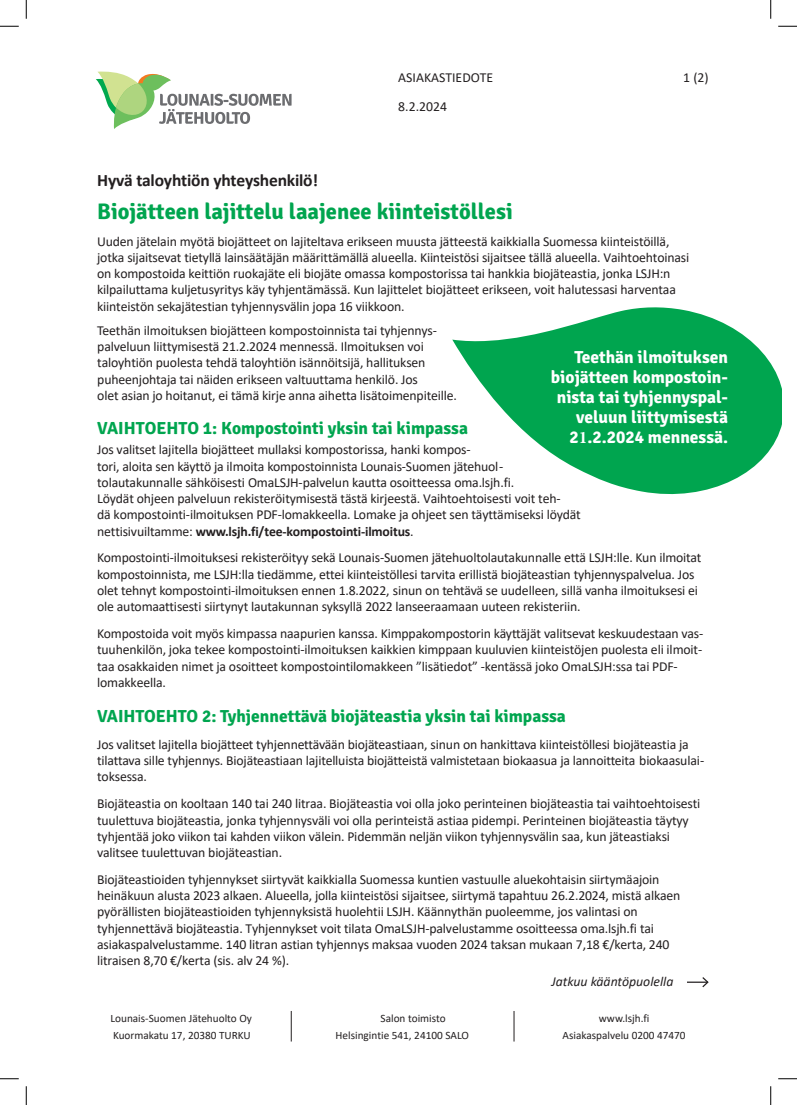
<style>
.page{position:relative;width:797px;height:1105px;background:#fff}
.page>*{position:absolute;margin:0;border:0;box-sizing:border-box;transform-origin:0 0}
.lomakkeen_tekstit{font:700 22.5px "Signika";color:#00a54f}
.lomakkeen_tekstit-2{font:700 17.5px/20px "Signika";color:#fff;text-align:right}
.lomakkeen_tekstit-3{font:700 17.5px "Signika";color:#00a54f}
.Alaotsikko{font:700 17.5px "Signika";color:#00a54f}
.lomakkeen_tekstit-4{font:700 17.5px "Calibri";letter-spacing:-.01em;color:#231f20}
.lomakkeen_tekstit-5{font:13.75px/16.2px "Calibri";letter-spacing:-.01em;color:#231f20}
.Alaotsikko-2{font:13.75px/16.2px "Calibri";letter-spacing:-.01em;color:#231f20}
.lomakkeen_tekstit-6{font:italic 13.75px "Calibri";color:#231f20}
.t1{font:11.25px "Calibri";color:#231f20}
.s1{font-weight:700}
.s2{font-family:"Minion Pro"}
</style>
<div class="page">
<hr style="left:291px;top:1011px;width:1px;height:30px;background:#231f20">
<hr style="left:513px;top:1011px;width:1px;height:30px;background:#231f20">
<svg style="left:96px;top:71px;width:195px;height:58px"></svg>
<hr style="left:687px;top:981px;width:20px;height:2px;background:#231f20">
<svg style="left:701px;top:977px;width:8px;height:11px"></svg>
<svg style="left:452px;top:307px;width:329px;height:188px;fill:#00a54f"></svg>
<svg style="left:0;top:25px;width:19px;height:2px"></svg>
<svg style="left:778px;top:25px;width:19px;height:2px"></svg>
<svg style="left:0;top:1078px;width:19px;height:1px"></svg>
<svg style="left:778px;top:1078px;width:19px;height:1px"></svg>
<svg style="left:25px;top:0;width:2px;height:19px"></svg>
<svg style="left:25px;top:1086px;width:2px;height:19px"></svg>
<svg style="left:770px;top:0;width:1px;height:19px"></svg>
<svg style="left:770px;top:1086px;width:1px;height:19px"></svg>
<p class="lomakkeen_tekstit-5" style="left:398px;top:69px;width:96px">ASIAKASTIEDOTE</p>
<p class="lomakkeen_tekstit-5" style="left:683px;top:69px;width:27px">1 (2)</p>
<p class="lomakkeen_tekstit-5" style="left:398px;top:98px;width:50px">8.2.2024</p>
<p class="lomakkeen_tekstit-4" style="left:97px;top:168px;width:222px">Hyvä taloyhtiön yhteyshenkilö!</p>
<p class="lomakkeen_tekstit" style="left:97px;top:198px;width:417px">Biojätteen lajittelu laajenee kiinteistöllesi</p>
<p class="lomakkeen_tekstit-5" style="left:97px;top:233px;width:593px">Uuden jätelain myötä biojätteet on lajiteltava erikseen muusta jätteestä kaikkialla Suomessa kiinteistöillä, jotka sijaitsevat tietyllä lainsäätäjän määrittämällä alueella. Kiinteistösi sijaitsee tällä alueella. Vaihtoehtoinasi on kompostoida keittiön ruokajäte eli biojäte omassa kompostorissa tai hankkia biojäteastia, jonka LSJH:n kilpailuttama kuljetusyritys käy tyhjentämässä. Kun lajittelet biojätteet erikseen, voit halutessasi harventaa kiinteistön sekajätestian tyhjennysvälin jopa 16 viikkoon.</p>
<p class="Alaotsikko-2" style="left:97px;top:322px;width:361px">Teethän ilmoituksen biojätteen kompostoinnista tai tyhjennys&shy;palveluun liittymisestä 21.2.2024 mennessä. Ilmoituksen voi taloyhtiön puolesta tehdä taloyhtiön isännöitsijä, hallituksen puheenjohtaja tai näiden erikseen valtuuttama henkilö. Jos<br>olet asian jo hoitanut, ei tämä kirje anna aihetta lisätoimenpiteille.</p>
<p class="Alaotsikko" style="left:97px;top:418px;width:372px">VAIHTOEHTO 1: Kompostointi yksin tai kimpassa</p>
<p class="lomakkeen_tekstit-5" style="left:97px;top:441px;width:485px">Jos valitset lajitella biojätteet mullaksi kompostorissa, hanki kompos-<br>tori, aloita sen käyttö ja ilmoita kompostoinnista Lounais-Suomen jätehuol&shy;tolautakunnalle sähköisesti OmaLSJH-palvelun kautta osoitteessa oma.lsjh.fi.<br>Löydät ohjeen palveluun rekisteröitymisestä tästä kirjeestä. Vaihtoehtoisesti voit teh-<br>dä kompostointi-ilmoituksen PDF-lomakkeella. Lomake ja ohjeet sen täyttämiseksi löydät nettisivuiltamme: <span class="s1">www.lsjh.fi/tee-kompostointi-ilmoitus</span>.</p>
<p class="lomakkeen_tekstit-5" style="left:97px;top:549px;width:605px">Kompostointi-ilmoituksesi rekisteröityy sekä Lounais-Suomen jätehuoltolautakunnalle että LSJH:lle. Kun ilmoitat kompostoinnista, me LSJH:lla tiedämme, ettei kiinteistöllesi tarvita erillistä biojäteastian tyhjennyspalvelua. Jos olet tehnyt kompostointi-ilmoituksen ennen 1.8.2022, sinun on tehtävä se uudelleen, sillä vanha ilmoituksesi ei ole automaattisesti siirtynyt lautakunnan syksyllä 2022 lanseeraamaan uuteen rekisteriin.</p>
<p class="lomakkeen_tekstit-5" style="left:97px;top:625px;width:607px">Kompostoida voit myös kimpassa naapurien kanssa. Kimppakompostorin käyttäjät valitsevat keskuudestaan vas&shy;tuuhenkilön, joka tekee kompostointi-ilmoituksen kaikkien kimppaan kuuluvien kiinteistöjen puolesta eli ilmoit&shy;taa osakkaiden nimet ja osoitteet kompostointilomakkeen ”lisätiedot” -kentässä joko OmaLSJH:ssa tai PDF&shy;lomakkeella.</p>
<p class="lomakkeen_tekstit-3" style="left:97px;top:706px;width:470px">VAIHTOEHTO 2: Tyhjennettävä biojäteastia yksin tai kimpassa</p>
<p class="lomakkeen_tekstit-5" style="left:97px;top:736px;width:609px">Jos valitset lajitella biojätteet tyhjennettävään biojäteastiaan, sinun on hankittava kiinteistöllesi biojäteastia ja tilattava sille tyhjennys. Biojäteastiaan lajitelluista biojätteistä valmistetaan biokaasua ja lannoitteita biokaasulai&shy;toksessa.</p>
<p class="lomakkeen_tekstit-5" style="left:97px;top:795px;width:604px">Biojäteastia on kooltaan 140 tai 240 litraa. Biojäteastia voi olla joko perinteinen biojäteastia tai vaihtoehtoisesti tuulettuva biojäteastia, jonka tyhjennysväli voi olla perinteistä astiaa pidempi. Perinteinen biojäteastia täytyy tyhjentää joko viikon tai kahden viikon välein. Pidemmän neljän viikon tyhjennysvälin saa, kun jäteastiaksi valitsee tuulettuvan biojäteastian.</p>
<p class="lomakkeen_tekstit-5" style="left:97px;top:871px;width:585px">Biojäteastioiden tyhjennykset siirtyvät kaikkialla Suomessa kuntien vastuulle aluekohtaisin siirtymäajoin heinäkuun alusta 2023 alkaen. Alueella, jolla kiinteistösi sijaitsee, siirtymä tapahtuu 26.2.2024, mistä alkaen pyörällisten biojäteastioiden tyhjennyksistä huolehtii LSJH. Käännythän puoleemme, jos valintasi on tyhjennettävä biojäteastia. Tyhjennykset voit tilata OmaLSJH-palvelustamme osoitteessa oma.lsjh.fi tai asiakaspalvelustamme. 140 litran astian tyhjennys maksaa vuoden 2024 taksan mukaan 7,18 €/kerta, 240 litraisen 8,70 €/kerta (sis. alv 24 %).</p>
<p class="lomakkeen_tekstit-6" style="left:551px;top:972px;width:123px">Jatkuu kääntöpuolella</p>
<p class="lomakkeen_tekstit-2" style="left:551px;top:348px;width:179px">Teethän ilmoituksen biojätteen kompostoin&shy;nista tai tyhjennyspal&shy;veluun liittymisestä<br>2<span class="s2">1</span>.2.2024 mennessä.</p>
<p class="t1" style="left:110px;top:1010px;width:143px">Lounais-Suomen Jätehuolto Oy</p>
<p class="t1" style="left:380px;top:1010px;width:67px">Salon toimisto</p>
<p class="t1" style="left:599px;top:1010px;width:52px">www.lsjh.fi</p>
<p class="t1" style="left:113px;top:1027px;width:139px">Kuormakatu 17, 20380 TURKU</p>
<p class="t1" style="left:335px;top:1027px;width:135px">Helsingintie 541, 24100 SALO</p>
<p class="t1" style="left:562px;top:1027px;width:124px">Asiakaspalvelu 0200 47470</p>
</div>
